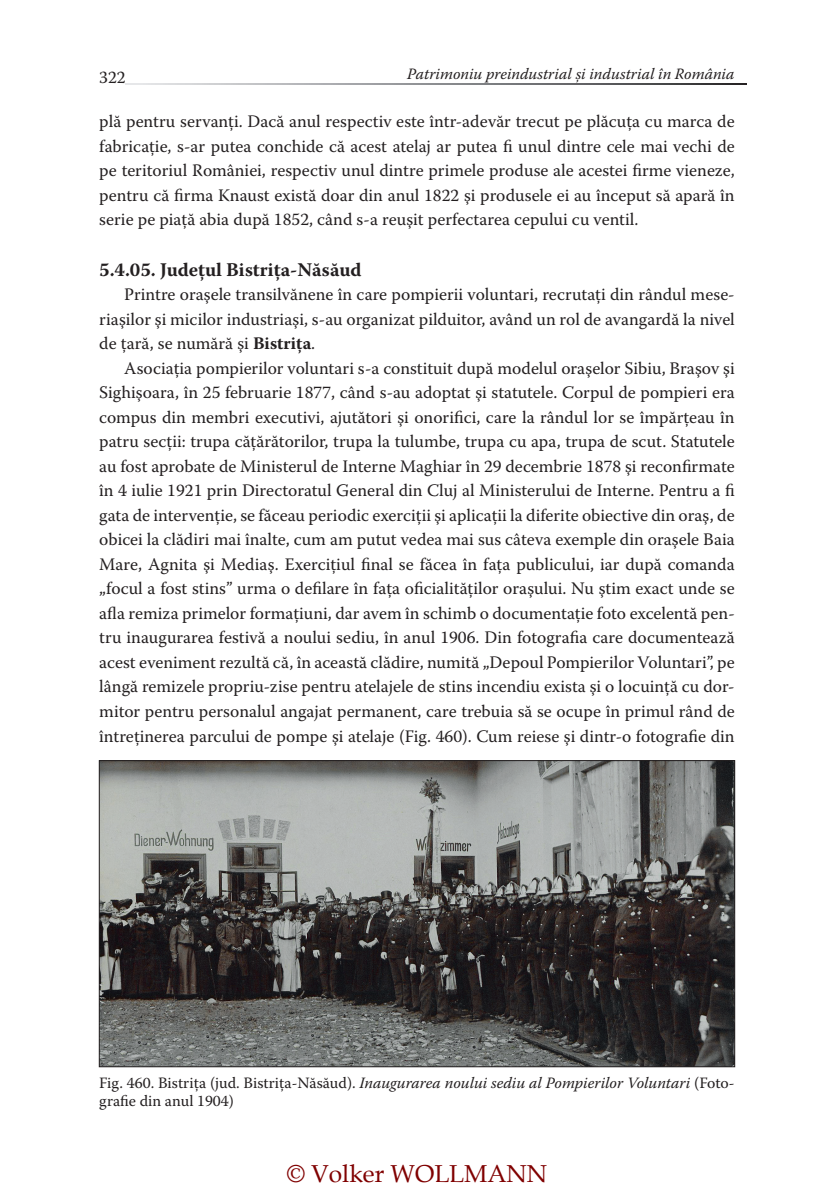
<style>
.page{position:relative;width:834px;height:1196px;background:#fff}
.page>*{position:absolute;margin:0;border:0;box-sizing:border-box;transform-origin:0 0}
.t1{font:24.5px "Book Antiqua";color:#800000}
.t2{font:700 19.25px "Warnock Pro";color:#231f20}
.t3{font:17.5px/24.5px "Warnock Pro";color:#231f20;text-align:justify}
.t4{font:15.75px/17.5px "Warnock Pro";color:#231f20}
.t5{font:italic 15.75px "Warnock Pro";color:#231f20}
.s1{font-weight:700}
.s2{font-style:italic}
</style>
<div class="page">
<svg style="left:126px;top:83px;width:620px;height:1px"></svg>
<img style="left:101px;top:762px;width:631px;height:302px">
<p class="t3" style="left:99px;top:64px;width:28px">322</p>
<p class="t5" style="left:407px;top:64px;width:329px">Patrimoniu preindustrial și industrial în România</p>
<p class="t3" style="left:99px;top:109px;width:637px">plă pentru servanţi. Dacă anul respectiv este într-adevăr trecut pe plăcuţa cu marca de fabricaţie, s-ar putea conchide că acest atelaj ar putea fi unul dintre cele mai vechi de pe teritoriul României, respectiv unul dintre primele produse ale acestei firme vieneze, pentru că firma Knaust există doar din anul 1822 şi produsele ei au început să apară în serie pe piaţă abia după 1852, când s-a reuşit perfectarea cepului cu ventil.</p>
<p class="t2" style="left:99px;top:258px;width:264px">5.4.05. Judeţul Bistriţa-Năsăud</p>
<p class="t3" style="left:124px;top:282px;width:612px">Printre oraşele transilvănene în care pompierii voluntari, recrutaţi din rândul mese-</p>
<p class="t3" style="left:99px;top:306px;width:637px">riaşilor şi micilor industriaşi, s-au organizat pilduitor, având un rol de avangardă la nivel</p>
<p class="t3" style="left:99px;top:331px;width:217px">de ţară, se numără şi <span class="s1">Bistriţa</span>.</p>
<p class="t3" style="left:124px;top:355px;width:612px">Asociaţia pompierilor voluntari s-a constituit după modelul oraşelor Sibiu, Braşov şi</p>
<p class="t3" style="left:99px;top:380px;width:636px">Sighişoara, în 25 februarie 1877, când s-au adoptat şi statutele. Corpul de pompieri era</p>
<p class="t3" style="left:99px;top:404px;width:636px">compus din membri executivi, ajutători şi onorifici, care la rândul lor se împărţeau în</p>
<p class="t3" style="left:99px;top:429px;width:637px">patru secţii: trupa căţărătorilor, trupa la tulumbe, trupa cu apa, trupa de scut. Statutele</p>
<p class="t3" style="left:99px;top:453px;width:636px">au fost aprobate de Ministerul de Interne Maghiar în 29 decembrie 1878 şi reconfirmate</p>
<p class="t3" style="left:99px;top:478px;width:636px">în 4 iulie 1921 prin Directoratul General din Cluj al Ministerului de Interne. Pentru a fi</p>
<p class="t3" style="left:99px;top:502px;width:636px">gata de intervenţie, se făceau periodic exerciţii şi aplicaţii la diferite obiective din oraş, de</p>
<p class="t3" style="left:99px;top:527px;width:637px">obicei la clădiri mai înalte, cum am putut vedea mai sus câteva exemple din oraşele Baia</p>
<p class="t3" style="left:99px;top:551px;width:637px">Mare, Agnita şi Mediaş. Exerciţiul final se făcea în faţa publicului, iar după comanda</p>
<p class="t3" style="left:99px;top:576px;width:636px">„focul a fost stins” urma o defilare în faţa oficialităţilor oraşului. Nu ştim exact unde se</p>
<p class="t3" style="left:99px;top:600px;width:637px">afla remiza primelor formaţiuni, dar avem în schimb o documentaţie foto excelentă pen-</p>
<p class="t3" style="left:99px;top:625px;width:637px">tru inaugurarea festivă a noului sediu, în anul 1906. Din fotografia care documentează</p>
<p class="t3" style="left:99px;top:649px;width:637px">acest eveniment rezultă că, în această clădire, numită „Depoul Pompierilor Voluntari”, pe</p>
<p class="t3" style="left:99px;top:674px;width:636px">lângă remizele propriu-zise pentru atelajele de stins incendiu exista şi o locuinţă cu dor-</p>
<p class="t3" style="left:99px;top:698px;width:637px">mitor pentru personalul angajat permanent, care trebuia să se ocupe în primul rând de</p>
<p class="t3" style="left:99px;top:723px;width:636px">întreţinerea parcului de pompe şi atelaje (Fig. 460). Cum reiese şi dintr-o fotografie din</p>
<p class="t4" style="left:99px;top:1074px;width:636px">Fig. 460. Bistriţa (jud. Bistriţa-Năsăud). <span class="s2">Inaugurarea noului sediu al Pompierilor Voluntari</span> (Foto&shy;grafie din anul 1904)</p>
<h1 class="t1" style="left:286px;top:1156px;width:262px">© Volker WOLLMANN</h1>
</div>
